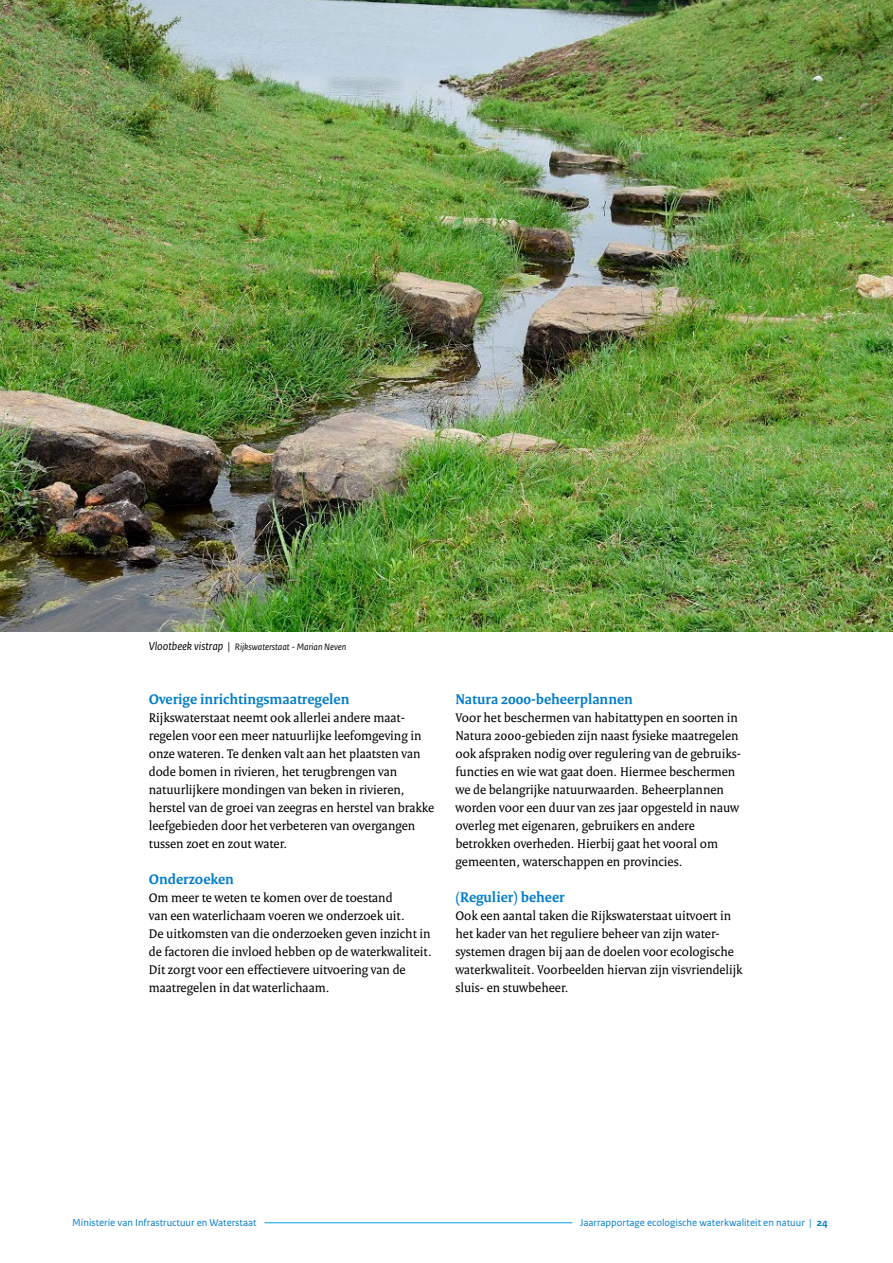
<style>
.page{position:relative;width:893px;height:1263px;background:#fff}
.page>*{position:absolute;margin:0;border:0;box-sizing:border-box;transform-origin:0 0}
._05_RO_Alineakop{font:700 15px "Rijksoverheid Serif";color:#007ccb}
._10_RO_Broodtekst{font:13.5px/18px "Rijksoverheid Serif";color:#000}
.t1{font:10.5px "Rijksoverheid Sans Text";color:#007ccb}
.t2{font:italic 9.75px "Rijksoverheid Sans Text";color:#000}
.s1{font-size:12px}
.s2{font-weight:700}
</style>
<div class="page">
<hr style="left:264px;top:1222px;width:308px;height:1px;background:#009dda">
<img style="left:0;top:0;width:893px;height:632px">
<p class="t2" style="left:149px;top:641px;width:199px"><span class="s1">Vlootbeek vistrap |</span> Rijkswaterstaat - Marian Neven</p>
<h4 class="_05_RO_Alineakop" style="left:149px;top:690px;width:202px">Overige inrichtingsmaatregelen</h4>
<p class="_10_RO_Broodtekst" style="left:149px;top:708px;width:287px">Rijkswaterstaat neemt ook allerlei andere maat&shy;regelen voor een meer natuurlijke leefomgeving in onze wateren. Te denken valt aan het plaatsten van dode bomen in rivieren, het terugbrengen van natuurlijkere mondingen van beken in rivieren, herstel van de groei van zeegras en herstel van brakke leefgebieden door het verbeteren van overgangen tussen zoet en zout water.</p>
<h4 class="_05_RO_Alineakop" style="left:149px;top:870px;width:87px">Onderzoeken</h4>
<p class="_10_RO_Broodtekst" style="left:149px;top:888px;width:284px">Om meer te weten te komen over de toestand<br>van een waterlichaam voeren we onderzoek uit.<br>De uitkomsten van die onderzoeken geven inzicht in de factoren die invloed hebben op de waterkwaliteit.<br>Dit zorgt voor een effectievere uitvoering van de maatregelen in dat waterlichaam.</p>
<h4 class="_05_RO_Alineakop" style="left:455px;top:690px;width:179px">Natura 2000-beheerplannen</h4>
<p class="_10_RO_Broodtekst" style="left:455px;top:708px;width:287px">Voor het beschermen van habitattypen en soorten in Natura 2000-gebieden zijn naast fysieke maatregelen ook afspraken nodig over regulering van de gebruiks&shy;functies en wie wat gaat doen. Hiermee beschermen we de belangrijke natuurwaarden. Beheerplannen worden voor een duur van zes jaar opgesteld in nauw overleg met eigenaren, gebruikers en andere betrokken overheden. Hierbij gaat het vooral om gemeenten, waterschappen en provincies.</p>
<h4 class="_05_RO_Alineakop" style="left:455px;top:888px;width:111px">(Regulier) beheer</h4>
<p class="_10_RO_Broodtekst" style="left:455px;top:906px;width:288px">Ook een aantal taken die Rijkswaterstaat uitvoert in het kader van het reguliere beheer van zijn water&shy;systemen dragen bij aan de doelen voor ecologische waterkwaliteit. Voorbeelden hiervan zijn visvriendelijk sluis- en stuwbeheer.</p>
<p class="t1" style="left:72px;top:1216px;width:186px">Ministerie van Infrastructuur en Waterstaat</p>
<p class="t1" style="left:580px;top:1216px;width:249px">Jaarrapportage ecologische waterkwaliteit en natuur | <span class="s2">24</span></p>
</div>
